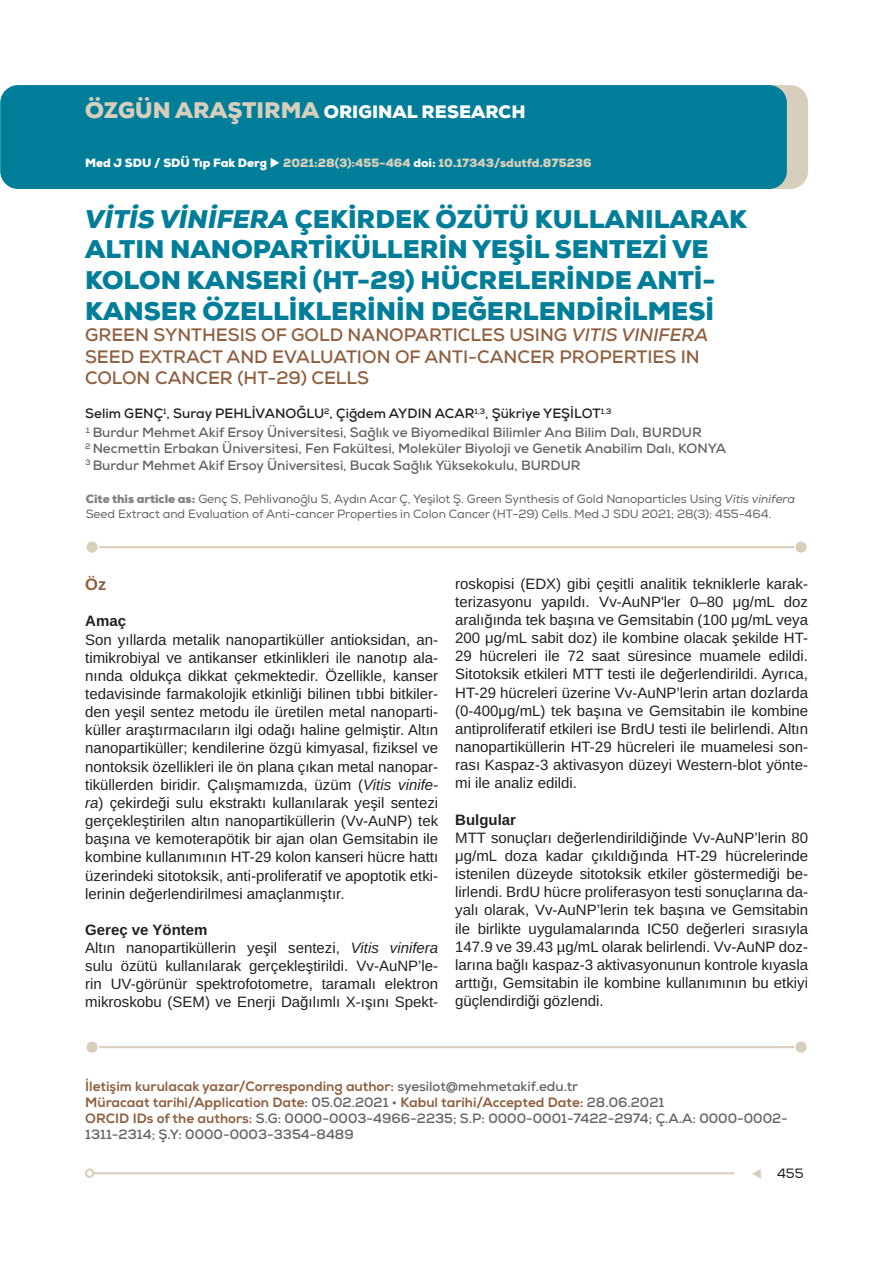
<style>
.page{position:relative;width:893px;height:1263px;background:#fff}
.page>*{position:absolute;margin:0;border:0;box-sizing:border-box;transform-origin:0 0}
.t1{font:900 25.5px/30.6px "Nexa";color:#007e99}
.t2{font:700 18px/21.6px "Nexa";color:#8f5f3f}
.t3{font:900 18px "Nexa";color:#fff}
.t4{font:700 16.5px "Arimo";color:#8f5f3f}
.t5{font:15px/18.1px "Arimo";color:#231f20;text-align:justify}
.t6{font:700 15px "Arimo";color:#231f20}
.t7{font:700 13.5px/16.2px "Nexa";color:#636366}
.t8{font:13.5px "Nexa";color:#231f20}
.t9{font:12px/14.4px "Nexa";letter-spacing:-.005em;color:#636366}
.t10{font:900 12px "Nexa";color:#d8cebc}
.s1{font-size:22.5px;color:#d8cebc}
.s2{color:#fff}
.s3{font-style:italic}
.s4{color:#231f20}
.s5{font-weight:900;color:#808285}
.s6{font-weight:700}
.s7{font-weight:800;color:#8f5f3f}
.s8{color:#d8cebc}
</style>
<div class="page">
<hr style="left:93px;top:1172px;width:642px;height:2px;background:#d8cebc">
<div style="left:85px;top:1168px;width:9px;height:10px;border:2px solid #d8cebc;border-radius:50%"></div>
<div style="left:16px;top:85px;width:792px;height:104px;background:#d8cebc;border-radius:18px"></div>
<div style="left:0;top:85px;width:787px;height:104px;background:#007e99;border-radius:18px"></div>
<hr style="left:90px;top:546px;width:715px;height:2px;background:#d8cebc">
<div style="left:86px;top:541px;width:12px;height:12px;background:#d8cebc;border-radius:50%"></div>
<div style="left:85px;top:540px;width:14px;height:14px;border:2px solid #fff;border-radius:50%"></div>
<div style="left:795px;top:541px;width:12px;height:12px;background:#d8cebc;border-radius:50%"></div>
<div style="left:794px;top:540px;width:14px;height:14px;border:2px solid #fff;border-radius:50%"></div>
<hr style="left:90px;top:1046px;width:715px;height:2px;background:#d8cebc">
<div style="left:86px;top:1041px;width:12px;height:12px;background:#d8cebc;border-radius:50%"></div>
<div style="left:85px;top:1040px;width:14px;height:14px;border:2px solid #fff;border-radius:50%"></div>
<div style="left:795px;top:1041px;width:12px;height:12px;background:#d8cebc;border-radius:50%"></div>
<div style="left:794px;top:1040px;width:14px;height:14px;border:2px solid #fff;border-radius:50%"></div>
<p class="t3" style="left:85px;top:100px;width:442px"><span class="s1">ÖZGÜN ARAŞTIRMA</span> ORIGINAL RESEARCH</p>
<p class="t10" style="left:85px;top:155px;width:508px"><span class="s2">Med J SDU / SDÜ Tıp Fak Derg</span> <span class="s2">◆</span> 2021:28(3):455-464 <span class="s2">doi:</span> 10.17343/sdutfd.875236</p>
<h1 class="t1" style="left:85px;top:204px;width:663px"><span class="s3">VİTİS VİNİFERA</span> ÇEKİRDEK ÖZÜTÜ KULLANILARAK ALTIN NANOPARTİKÜLLERİN YEŞİL SENTEZİ VE KOLON KANSERİ (HT-29) HÜCRELERİNDE ANTİ-KANSER ÖZELLİKLERİNİN DEĞERLENDİRİLMESİ</h1>
<p class="t2" style="left:85px;top:324px;width:625px">GREEN SYNTHESIS OF GOLD NANOPARTICLES USING <span class="s3">VITIS VINIFERA<br></span>SEED EXTRACT AND EVALUATION OF ANTI-CANCER PROPERTIES IN<br>COLON CANCER (HT-29) CELLS</p>
<p class="t7" style="left:85px;top:404px;width:618px;line-height:19.2px"><span class="s4">Selim GENÇ</span><sup>1</sup><span class="s4">, Suray PEHLİVANOĞLU</span><sup>2</sup><span class="s4">, Çiğdem AYDIN ACAR</span><sup>1,3</sup><span class="s4">, Şükriye YEŞİLOT</span><sup>1,3<br></sup><sup>1</sup> Burdur Mehmet Akif Ersoy Üniversitesi, Sağlık ve Biyomedikal Bilimler Ana Bilim Dalı, BURDUR</p>
<p class="t7" style="left:85px;top:441px;width:643px"><sup>2</sup> Necmettin Erbakan Üniversitesi, Fen Fakültesi, Moleküler Biyoloji ve Genetik Anabilim Dalı, KONYA<br><sup>3</sup> Burdur Mehmet Akif Ersoy Üniversitesi, Bucak Sağlık Yüksekokulu, BURDUR</p>
<p class="t9" style="left:86px;top:492px;width:711px"><span class="s5">Cite this article as:</span> Genç S, Pehlivanoğlu S, Aydın Acar Ç, Yeşilot Ş. Green Synthesis of Gold Nanoparticles Using <span class="s3">Vitis vinifera<br></span>Seed Extract and Evaluation of Anti-cancer Properties in Colon Cancer (HT-29) Cells. Med J SDU 2021; 28(3): 455-464.</p>
<p class="t4" style="left:85px;top:573px;width:23px">Öz</p>
<p class="t6" style="left:85px;top:611px;width:42px">Amaç</p>
<p class="t5" style="left:85px;top:630px;width:354px">Son yıllarda metalik nanopartiküller antioksidan, an&shy;timikrobiyal ve antikanser etkinlikleri ile nanotıp ala&shy;nında oldukça dikkat çekmektedir. Özellikle, kanser tedavisinde farmakolojik etkinliği bilinen tıbbi bitkiler&shy;den yeşil sentez metodu ile üretilen metal nanoparti&shy;küller araştırmacıların ilgi odağı haline gelmiştir. Altın nanopartiküller; kendilerine özgü kimyasal, fiziksel ve nontoksik özellikleri ile ön plana çıkan metal nanopar&shy;tiküllerden biridir. Çalışmamızda, üzüm (<span class="s3">Vitis vinife&shy;ra</span>) çekirdeği sulu ekstraktı kullanılarak yeşil sentezi gerçekleştirilen altın nanopartiküllerin (Vv-AuNP) tek başına ve kemoterapötik bir ajan olan Gemsitabin ile kombine kullanımının HT-29 kolon kanseri hücre hattı üzerindeki sitotoksik, anti-proliferatif ve apoptotik etki&shy;lerinin değerlendirilmesi amaçlanmıştır.</p>
<p class="t5" style="left:85px;top:921px;width:354px;text-align:left"><span class="s6">Gereç ve Yöntem<br></span>Altın nanopartiküllerin yeşil sentezi, <span class="s3">Vitis vinifera </span>sulu özütü kullanılarak gerçekleştirildi. Vv-AuNP’le&shy;rin UV-görünür spektrofotometre, taramalı elektron mikroskobu (SEM) ve Enerji Dağılımlı X-ışını Spekt-</p>
<p class="t5" style="left:455px;top:575px;width:354px">roskopisi (EDX) gibi çeşitli analitik tekniklerle karak&shy;terizasyonu yapıldı. Vv-AuNP'ler 0–80 μg/mL doz aralığında tek başına ve Gemsitabin (100 μg/mL veya 200 μg/mL sabit doz) ile kombine olacak şekilde HT-29 hücreleri ile 72 saat süresince muamele edildi.<br>Sitotoksik etkileri MTT testi ile değerlendirildi. Ayrıca, HT-29 hücreleri üzerine Vv-AuNP’lerin artan dozlarda (0-400μg/mL) tek başına ve Gemsitabin ile kombine antiproliferatif etkileri ise BrdU testi ile belirlendi. Altın nanopartiküllerin HT-29 hücreleri ile muamelesi son&shy;rası Kaspaz-3 aktivasyon düzeyi Western-blot yönte&shy;mi ile analiz edildi.</p>
<p class="t6" style="left:455px;top:809px;width:62px">Bulgular</p>
<p class="t5" style="left:455px;top:829px;width:354px">MTT sonuçları değerlendirildiğinde Vv-AuNP’lerin 80 μg/mL doza kadar çıkıldığında HT-29 hücrelerinde istenilen düzeyde sitotoksik etkiler göstermediği be&shy;lirlendi. BrdU hücre proliferasyon testi sonuçlarına da&shy;yalı olarak, Vv-AuNP’lerin tek başına ve Gemsitabin ile birlikte uygulamalarında IC50 değerleri sırasıyla 147.9 ve 39.43 µg/mL olarak belirlendi. Vv-AuNP doz&shy;larına bağlı kaspaz-3 aktivasyonunun kontrole kıyasla arttığı, Gemsitabin ile kombine kullanımının bu etkiyi güçlendirdiği gözlendi.</p>
<p class="t7" style="left:85px;top:1078px;width:704px"><span class="s7">İletişim kurulacak yazar/Corresponding author:</span> syesilot@mehmetakif.edu.tr<br><span class="s7">Müracaat tarihi/Application Date:</span> 05.02.2021 • <span class="s7">Kabul tarihi/Accepted Date:</span> 28.06.2021<br><span class="s7">ORCID IDs of the authors:</span> S.G: 0000-0003-4966-2235; S.P: 0000-0001-7422-2974; Ç.A.A: 0000-0002- 1311-2314; Ş.Y: 0000-0003-3354-8489</p>
<p class="t8" style="left:751px;top:1165px;width:54px"><span class="s8">▼</span> 455</p>
</div>
